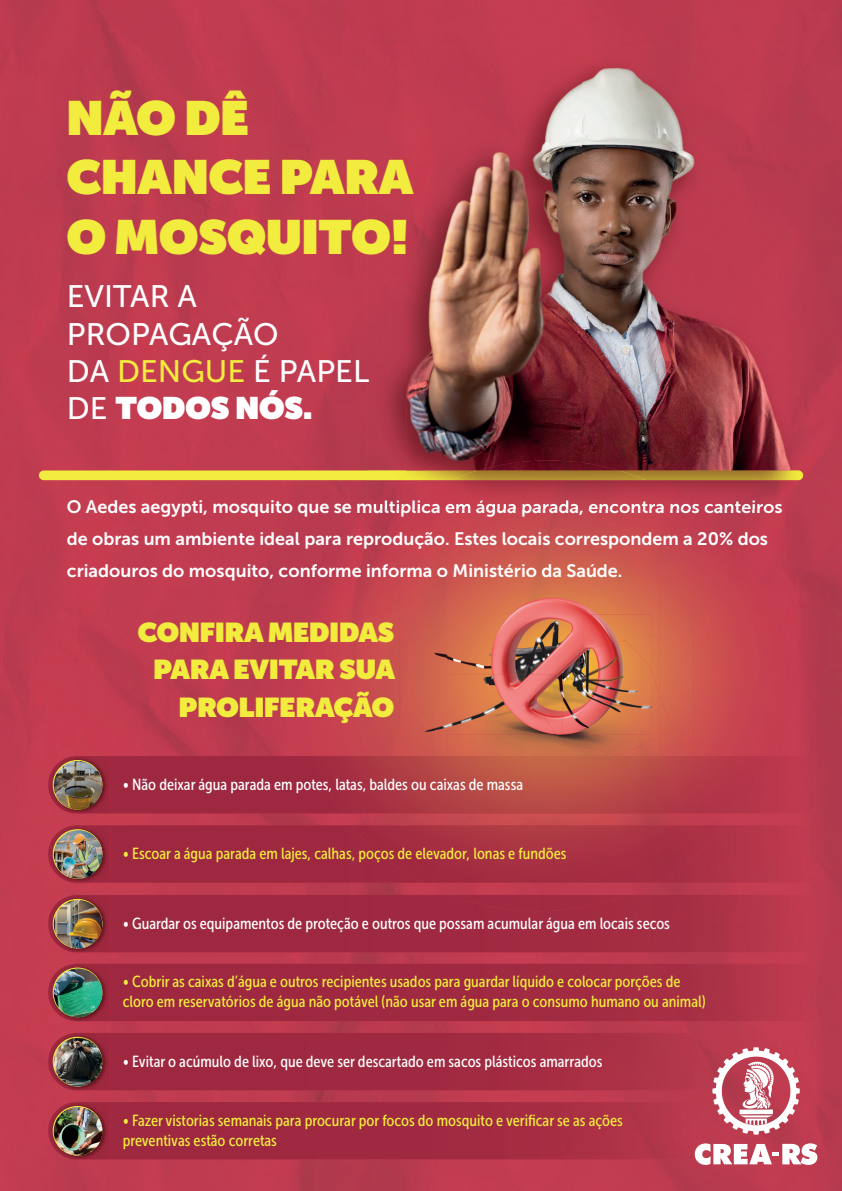
<style>
.page{position:relative;width:842px;height:1191px;background:#fff}
.page>*{position:absolute;margin:0;border:0;box-sizing:border-box;transform-origin:0 0}
.t1{font:900 47.8px/59.3px "Museo Sans Display";color:#f1ec3d}
.t2{font:31px/37.2px "Museo Sans 500";color:#fff}
.t3{font:900 31px "Museo Sans Display";color:#fff}
.t4{font:900 27.2px/37.4px "Museo Sans Display";color:#f1ec3d;text-align:right}
.t5{font:18px/32px "Museo Sans 700";color:#fff}
.t6{font:16px/20px "Museo Sans Cond 500";color:#f1ec3d}
.t7{font:16px "Museo Sans Cond 500";color:#fff}
.s1{color:#f1ec3d}
.s2{font-family:"Museo Sans 500";font-weight:400}
</style>
<div class="page">
<img style="left:0;top:0;width:842px;height:1191px">
<div style="left:68px;top:500px;width:714px;height:17px;background:#c03c50"></div>
<img style="left:48px;top:756px;width:767px;height:57px">
<img style="left:48px;top:825px;width:767px;height:57px">
<img style="left:48px;top:895px;width:767px;height:57px">
<img style="left:48px;top:963px;width:767px;height:58px">
<img style="left:48px;top:1033px;width:767px;height:57px">
<img style="left:48px;top:1102px;width:767px;height:57px">
<div style="left:39px;top:470px;width:764px;height:10px;background:#f1ec3d;border-radius:5px"></div>
<img style="left:292px;top:517px;width:494px;height:378px">
<img style="left:314px;top:756px;width:455px;height:57px">
<img style="left:352px;top:825px;width:376px;height:57px">
<div style="left:449px;top:895px;width:178px;height:16px;background:#a12b41"></div>
<img style="left:389px;top:509px;width:317px;height:8px">
<img style="left:659px;top:578px;width:34px;height:193px">
<img style="left:399px;top:578px;width:48px;height:193px">
<img style="left:425px;top:614px;width:22px;height:120px">
<img style="left:447px;top:734px;width:212px;height:39px">
<img style="left:447px;top:561px;width:212px;height:17px">
<img style="left:447px;top:578px;width:141px;height:36px">
<img style="left:588px;top:578px;width:71px;height:57px">
<img style="left:651px;top:635px;width:8px;height:35px">
<img style="left:447px;top:614px;width:136px;height:60px">
<img style="left:583px;top:614px;width:68px;height:26px">
<img style="left:447px;top:674px;width:87px;height:60px">
<img style="left:659px;top:693px;width:14px;height:44px">
<img style="left:556px;top:670px;width:103px;height:85px">
<img style="left:563px;top:640px;width:88px;height:94px">
<img style="left:534px;top:673px;width:29px;height:61px">
<img style="left:49px;top:824px;width:61px;height:61px">
<img style="left:49px;top:825px;width:61px;height:57px">
<svg style="left:53px;top:829px;width:49px;height:49px"></svg>
<img style="left:54px;top:830px;width:48px;height:48px;border-radius:24px">
<img style="left:49px;top:894px;width:61px;height:61px">
<img style="left:49px;top:895px;width:61px;height:57px">
<svg style="left:53px;top:899px;width:49px;height:49px"></svg>
<img style="left:54px;top:900px;width:48px;height:48px;border-radius:24px">
<img style="left:49px;top:755px;width:61px;height:61px">
<img style="left:49px;top:756px;width:61px;height:57px">
<svg style="left:53px;top:760px;width:49px;height:49px"></svg>
<img style="left:54px;top:761px;width:48px;height:48px;border-radius:24px">
<img style="left:49px;top:962px;width:61px;height:62px">
<img style="left:49px;top:963px;width:61px;height:58px">
<svg style="left:53px;top:967px;width:49px;height:50px"></svg>
<img style="left:54px;top:968px;width:48px;height:49px;border-radius:24px">
<img style="left:49px;top:1032px;width:61px;height:61px">
<img style="left:49px;top:1033px;width:61px;height:57px">
<svg style="left:53px;top:1036px;width:49px;height:50px"></svg>
<img style="left:54px;top:1037px;width:48px;height:49px;border-radius:24px">
<img style="left:49px;top:1101px;width:61px;height:61px">
<img style="left:49px;top:1102px;width:61px;height:57px">
<svg style="left:53px;top:1106px;width:49px;height:49px"></svg>
<img style="left:54px;top:1107px;width:48px;height:48px;border-radius:24px">
<img style="left:367px;top:47px;width:68px;height:453px">
<div style="left:435px;top:47px;width:376px;height:36px;background:#bf3c4f"></div>
<div style="left:777px;top:83px;width:34px;height:426px;background:#b83a4f"></div>
<img style="left:683px;top:480px;width:94px;height:20px">
<img style="left:367px;top:470px;width:436px;height:10px">
<img style="left:412px;top:480px;width:271px;height:20px">
<img style="left:450px;top:470px;width:196px;height:10px">
<img style="left:367px;top:500px;width:415px;height:9px">
<img style="left:399px;top:500px;width:297px;height:9px">
<img style="left:406px;top:68px;width:385px;height:402px">
<img style="left:478px;top:460px;width:141px;height:10px">
<svg style="left:695px;top:1143px;width:122px;height:22px"></svg>
<svg style="left:712px;top:1047px;width:88px;height:87px"></svg>
<h1 class="t1" style="left:67px;top:89px;width:348px">NÃO DÊ<br>CHANCE PARA<br>O MOSQUITO!</h1>
<h2 class="t2" style="left:67px;top:278px;width:304px">EVITAR A<br>PROPAGAÇÃO<br>DA <span class="s1">DENGUE</span> É PAPEL</h2>
<h2 class="t3" style="left:67px;top:390px;width:247px"><span class="s2">DE</span> TODOS NÓS.</h2>
<p class="t5" style="left:67px;top:491px;width:717px">O Aedes aegypti, mosquito que se multiplica em água parada, encontra nos canteiros de obras um ambiente ideal para reprodução. Estes locais correspondem a 20% dos criadouros do mosquito, conforme informa o Ministério da Saúde.</p>
<h3 class="t4" style="left:138px;top:614px;width:259px">CONFIRA MEDIDAS<br>PARA EVITAR SUA<br>PROLIFERAÇÃO</h3>
<p class="t7" style="left:123px;top:775px;width:402px">• Não deixar água parada em potes, latas, baldes ou caixas de massa</p>
<p class="t6" style="left:123px;top:843px;width:445px">• Escoar a água parada em lajes, calhas, poços de elevador, lonas e fundões</p>
<p class="t7" style="left:123px;top:914px;width:549px">• Guardar os equipamentos de proteção e outros que possam acumular água em locais secos</p>
<p class="t6" style="left:123px;top:972px;width:584px">• Cobrir as caixas d’água e outros recipientes usados para guardar líquido e colocar porções de cloro em reservatórios de água não potável (não usar em água para o consumo humano ou animal)</p>
<p class="t7" style="left:123px;top:1052px;width:481px">• Evitar o acúmulo de lixo, que deve ser descartado em sacos plásticos amarrados</p>
<p class="t6" style="left:123px;top:1110px;width:502px">• Fazer vistorias semanais para procurar por focos do mosquito e verificar se as ações preventivas estão corretas</p>
</div>
